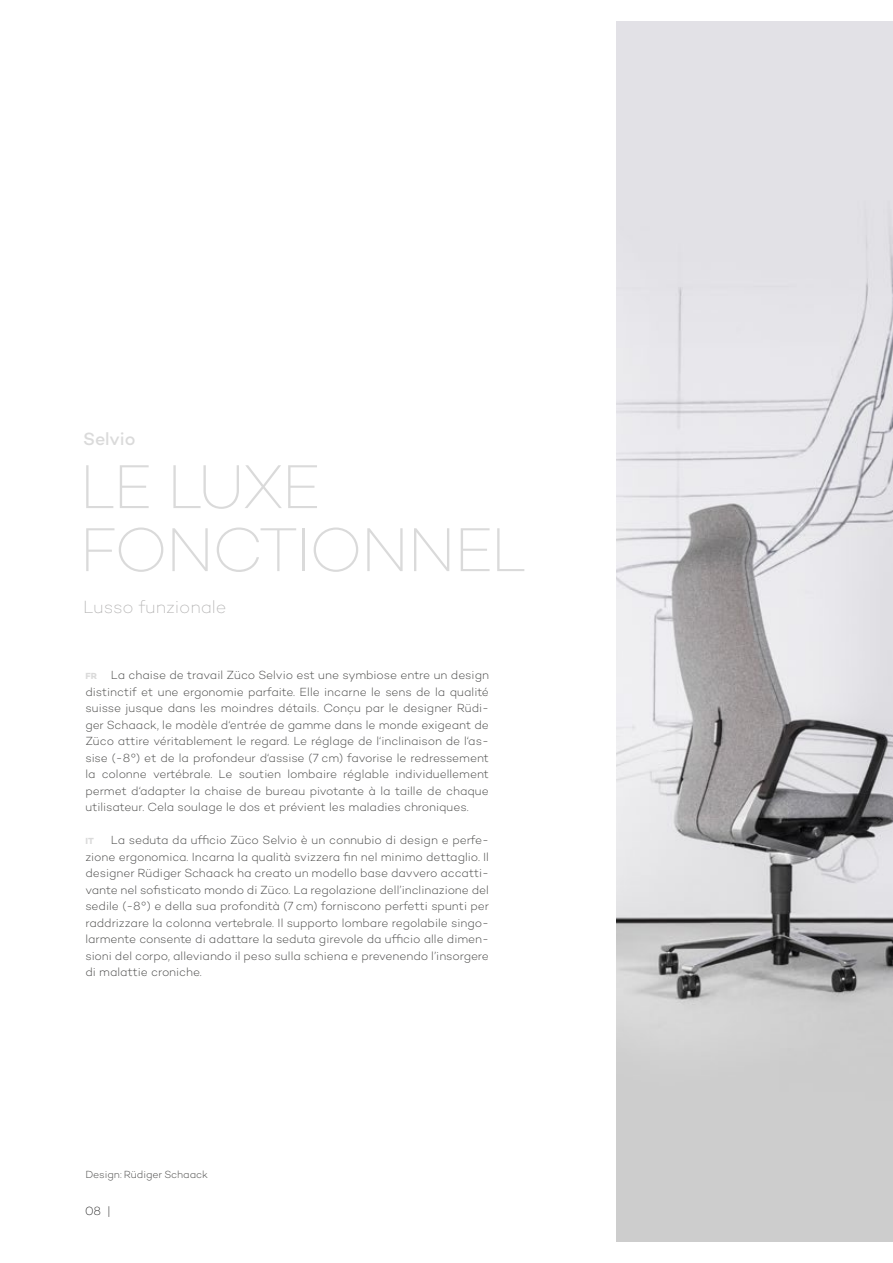
<style>
.page{position:relative;width:893px;height:1263px;background:#fff}
.page>*{position:absolute;margin:0;border:0;box-sizing:border-box;transform-origin:0 0}
.t1{font:200 63px/63px "Campton";letter-spacing:-.04em;color:#dadada}
.t2{font:200 18px "Campton";color:#b3b2b2}
.t3{font:500 18px "Campton";letter-spacing:-.005em;color:#dadada}
.t4{font:300 12px/16.5px "Campton";letter-spacing:-.005em;color:#4a4a49;text-align:justify}
.t5{font:200 12px "Campton";color:#000}
.t6{font:300 10.5px "Campton";letter-spacing:-.005em;color:#4a4a49}
.t7{font:700 9px "Campton";color:#dadada}
.s1{font-weight:700;font-size:9px;color:#dadada}
</style>
<div class="page">
<img style="left:617px;top:21px;width:276px;height:1221px">
<h2 class="t3" style="left:83px;top:428px;width:54px">Selvio</h2>
<h1 class="t1" style="left:79px;top:454px;width:449px">LE LUXE<br>FONCTIONNEL</h1>
<h2 class="t2" style="left:83px;top:596px;width:145px">Lusso funzionale</h2>
<p class="t4" style="left:85px;top:666px;width:405px"><span class="s1">FR</span> La chaise de travail Züco Selvio est une symbiose entre un design distinctif et une ergonomie parfaite. Elle incarne le sens de la qualité suisse jusque dans les moindres détails. Conçu par le designer Rüdi&shy;ger Schaack, le modèle d‘entrée de gamme dans le monde exigeant de Züco attire véritablement le regard. Le réglage de l‘inclinaison de l‘as&shy;sise (-8°) et de la profondeur d‘assise (7 cm) favorise le redressement la colonne vertébrale. Le soutien lombaire réglable individuellement permet d‘adapter la chaise de bureau pivotante à la taille de chaque utilisateur. Cela soulage le dos et prévient les maladies chroniques.</p>
<p class="t7" style="left:85px;top:835px;width:10px">IT</p>
<p class="t4" style="left:85px;top:831px;width:405px;text-indent:26px">La seduta da ufficio Züco Selvio è un connubio di design e perfe&shy;zione ergonomica. Incarna la qualità svizzera fin nel minimo dettaglio. Il designer Rüdiger Schaack ha creato un modello base davvero accatti&shy;vante nel sofisticato mondo di Züco. La regolazione dell’inclinazione del sedile (-8°) e della sua profondità (7 cm) forniscono perfetti spunti per raddrizzare la colonna vertebrale. Il supporto lombare regolabile singo&shy;larmente consente di adattare la seduta girevole da ufficio alle dimen&shy;sioni del corpo, alleviando il peso sulla schiena e prevenendo l’insorgere di malattie croniche.</p>
<p class="t6" style="left:85px;top:1168px;width:124px">Design: Rüdiger Schaack</p>
<p class="t5" style="left:85px;top:1204px;width:27px">08 |</p>
</div>
